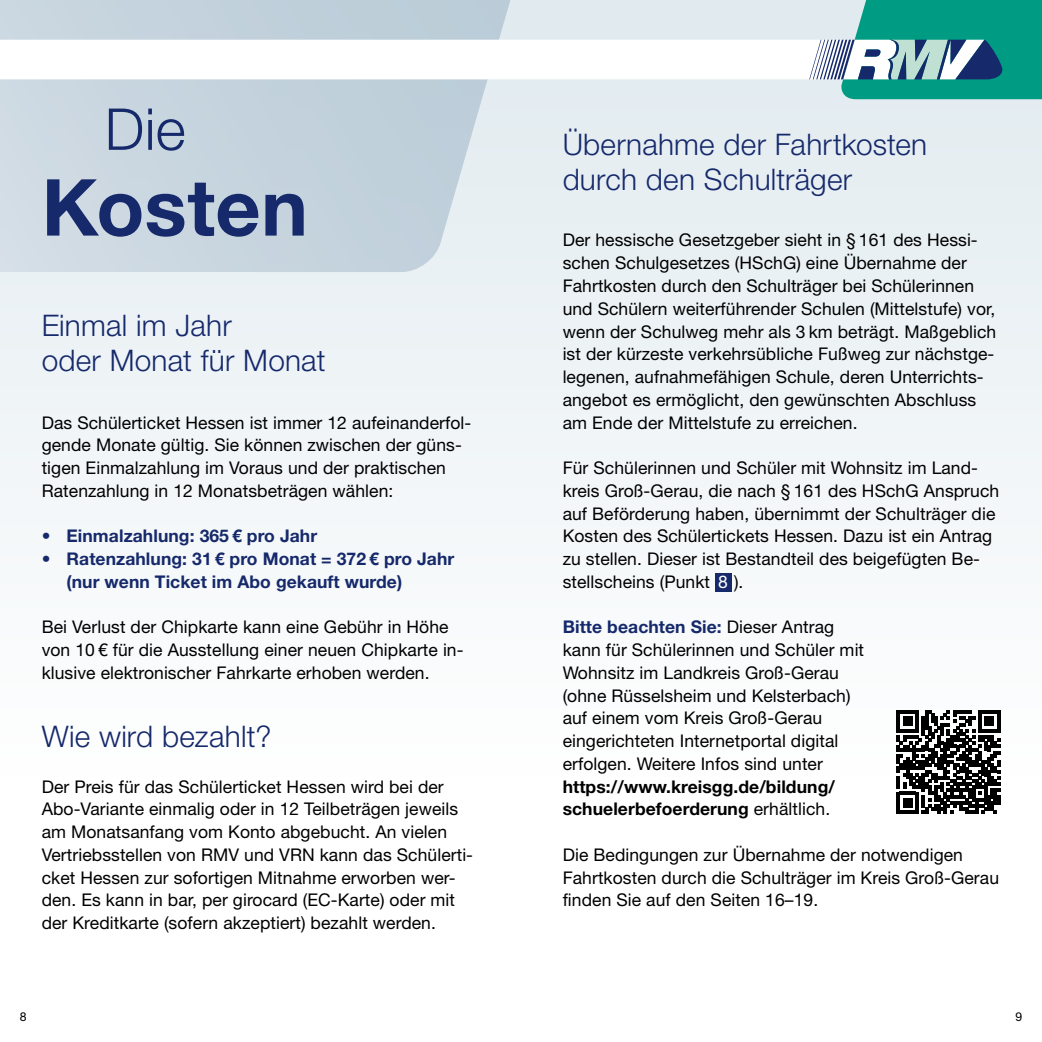
<style>
.page{position:relative;width:1042px;height:1042px;background:#fff}
.page>*{position:absolute;margin:0;border:0;box-sizing:border-box;transform-origin:0 0}
.Headline_1{font:700 78.75px "Helvetica Neue LT Std";letter-spacing:.005em;color:#15296b}
.Headline_1-2{font:300 57.75px "Helvetica Neue LT Std";color:#15296b}
.Headline_2{font:300 29.75px/35px "Helvetica Neue LT Std";letter-spacing:.005em;color:#15296b}
.Fließtext{font:17.5px/22.8px "Helvetica Neue LT Std";letter-spacing:.005em;color:#000}
.Headline_2-2{font:17.5px/22.8px "Helvetica Neue LT Std";letter-spacing:.005em;color:#000}
.Aufzählung_mit_Bulle{font:700 17.5px/22.8px "Helvetica Neue LT Std";letter-spacing:.005em;color:#15296b}
.t1{font:12.25px "Helvetica Neue LT Std";color:#000}
.s1{font-weight:400}
.s2{color:#fff}
.s3{font-weight:700;color:#15296b}
.s4{font-weight:700}
</style>
<div class="page">
<div style="left:0;top:0;width:1042px;height:776px;background:#f2f6f8"></div>
<svg style="left:0;top:99px;width:548px;height:173px"></svg>
<div style="left:715px;top:572px;width:16px;height:19px;background:#15296b"></div>
<svg style="left:897px;top:710px;width:103px;height:104px"></svg>
<svg style="left:0;top:0;width:1042px;height:99px"></svg>
<h1 class="Headline_1-2" style="left:105px;top:94px;width:82px">Die</h1>
<h1 class="Headline_1" style="left:42px;top:159px;width:268px">Kosten</h1>
<h2 class="Headline_2" style="left:42px;top:307px;width:285px">Einmal im Jahr<br>oder Monat für Monat</h2>
<p class="Fließtext" style="left:42px;top:411px;width:431px">Das Schülerticket Hessen ist immer 12 aufeinanderfol&shy;gende Monate gültig. Sie können zwischen der güns&shy;tigen Einmalzahlung im Voraus und der praktischen Ratenzahlung in 12 Monatsbeträgen wählen:</p>
<p class="Aufzählung_mit_Bulle" style="left:42px;top:524px;width:277px"><span class="s1">•</span> Einmalzahlung: 365 € pro Jahr</p>
<p class="Aufzählung_mit_Bulle" style="left:66px;top:547px;width:389px;text-indent:-25px"><span class="s1">•</span> Ratenzahlung: 31 € pro Monat = 372 € pro Jahr (nur wenn Ticket im Abo gekauft wurde)</p>
<p class="Fließtext" style="left:42px;top:615px;width:423px">Bei Verlust der Chipkarte kann eine Gebühr in Höhe von 10 € für die Ausstellung einer neuen Chipkarte in&shy;klusive elektronischer Fahrkarte erhoben werden.</p>
<h2 class="Headline_2" style="left:42px;top:718px;width:231px">Wie wird bezahlt?</h2>
<h2 class="Headline_2-2" style="left:42px;top:775px;width:433px">Der Preis für das Schülerticket Hessen wird bei der Abo-Variante einmalig oder in 12 Teilbeträgen jeweils am Monatsanfang vom Konto abgebucht. An vielen Vertriebsstellen von RMV und VRN kann das Schülerti&shy;cket Hessen zur sofortigen Mitnahme erworben wer&shy;den. Es kann in bar, per girocard (EC-Karte) oder mit der Kreditkarte (sofern akzeptiert) bezahlt werden.</h2>
<h2 class="Headline_2" style="left:563px;top:127px;width:366px">Übernahme der Fahrtkosten durch den Schulträger</h2>
<p class="Fließtext" style="left:563px;top:229px;width:435px">Der hessische Gesetzgeber sieht in § 161 des Hessi&shy;schen Schulgesetzes (HSchG) eine Übernahme der Fahrtkosten durch den Schulträger bei Schülerinnen und Schülern weiterführender Schulen (Mittelstufe) vor, wenn der Schulweg mehr als 3 km beträgt. Maßgeblich ist der kürzeste verkehrsübliche Fußweg zur nächstge&shy;legenen, aufnahmefähigen Schule, deren Unterrichts&shy;angebot es ermöglicht, den gewünschten Abschluss am Ende der Mittelstufe zu erreichen.</p>
<p class="Fließtext" style="left:563px;top:456px;width:438px">Für Schülerinnen und Schüler mit Wohnsitz im Land&shy;kreis Groß-Gerau, die nach § 161 des HSchG Anspruch auf Beförderung haben, übernimmt der Schulträger die Kosten des Schülertickets Hessen. Dazu ist ein Antrag zu stellen. Dieser ist Bestandteil des beigefügten Be&shy;stellscheins (Punkt</p>
<p class="Fließtext" style="left:718px;top:570px;width:27px"><span class="s2">8</span> ).</p>
<p class="Fließtext" style="left:563px;top:615px;width:303px"><span class="s3">Bitte beachten Sie:</span> Dieser Antrag kann für Schülerinnen und Schüler mit Wohnsitz im Landkreis Groß-Gerau (ohne Rüsselsheim und Kelsterbach) auf einem vom Kreis Groß-Gerau eingerichteten Internetportal digital erfolgen. Weitere Infos sind unter <span class="s4">https://www.kreisgg.de/bildung/ schuelerbefoerderung</span> erhältlich.</p>
<p class="Fließtext" style="left:563px;top:843px;width:438px">Die Bedingungen zur Übernahme der notwendigen<br>Fahrtkosten durch die Schulträger im Kreis Groß-Gerau finden Sie auf den Seiten 16–19.</p>
<p class="t1" style="left:20px;top:1009px;width:8px">8</p>
<p class="t1" style="left:1015px;top:1009px;width:8px">9</p>
</div>
